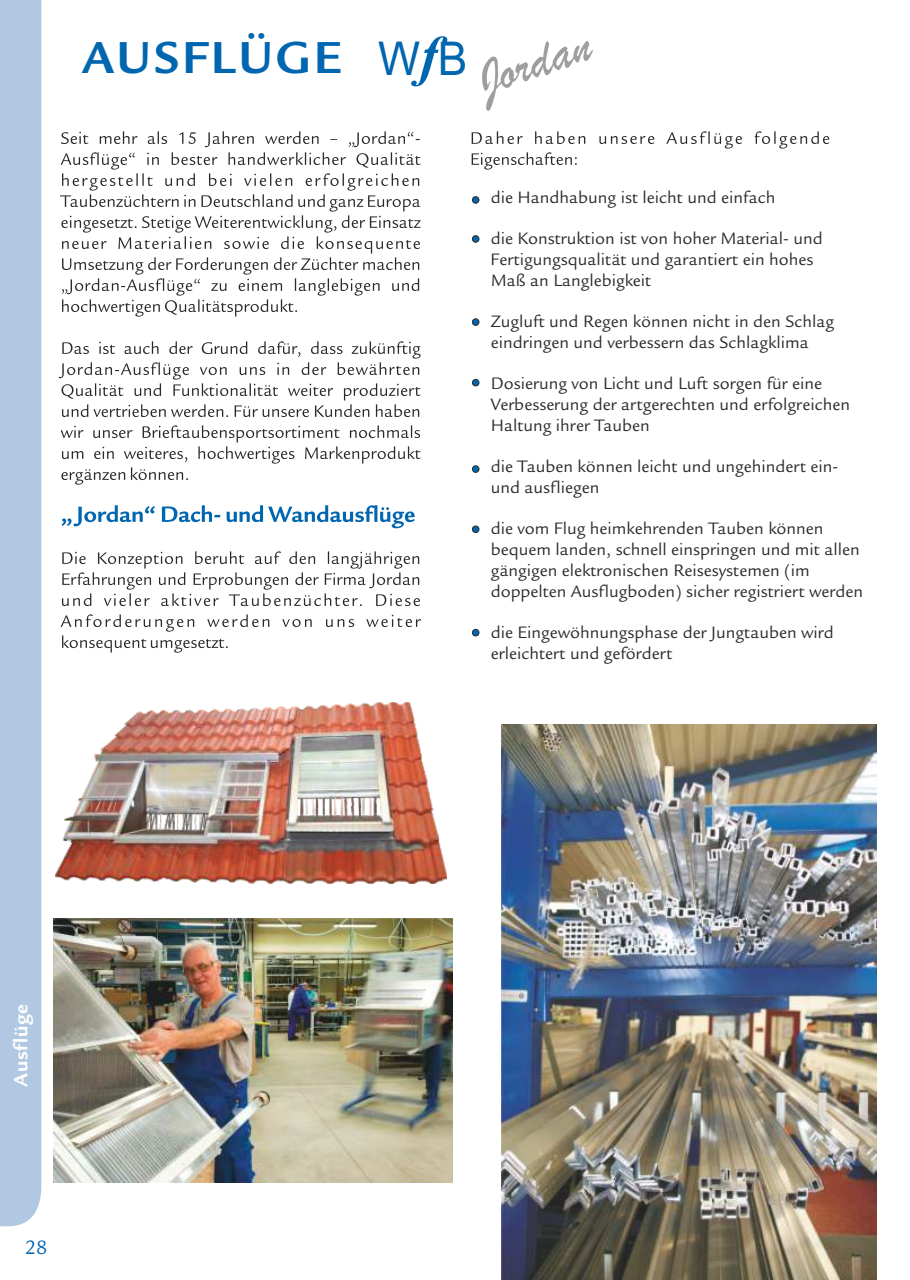
<style>
.page{position:relative;width:910px;height:1280px;background:#fff}
.page>*{position:absolute;margin:0;border:0;box-sizing:border-box;transform-origin:0 0}
.t1{font:italic 700 56.1px "Times New Roman";color:#0066b0;scale:.96 1}
.t2{font:53.85px "Brush Script";color:#9d9e9e}
.t3{font:700 48.75px "Legacy Sans";letter-spacing:.055em;color:#0066b0}
.t4{font:700 21px "Legacy Sans";letter-spacing:.025em;color:#fefefe}
.t5{font:21px "Legacy Sans";color:#0066b0}
.t6{font:18px/20.7px "Legacy Sans";color:#2b2a29}
.s1{font-family:"Arial";font-weight:400;font-size:46.65px}
.s2{font-family:"Arial";font-weight:400;font-style:normal;font-size:46.65px}
</style>
<div class="page">
<svg style="left:472px;top:131px;width:357px;height:39px"></svg>
<svg style="left:59px;top:131px;width:362px;height:501px"></svg>
<img style="left:56px;top:702px;width:391px;height:182px">
<img style="left:501px;top:725px;width:375px;height:555px">
<div style="left:0;top:0;width:41px;height:1226px;background:#b1c8e2"></div>
<img style="left:54px;top:918px;width:398px;height:264px">
<h3 class="t3" style="left:82px;top:38px;width:340px">AUSFLÜGE <span class="s1">W</span></h3>
<h2 class="t2" style="left:474px;top:65px;width:118px;rotate:-19deg">Jordan</h2>
<h1 class="t1" style="left:420px;top:36px;width:51px">f<span class="s2">B</span></h1>
<p class="t6" style="left:491px;top:188px;width:286px">die Handhabung ist leicht und einfach</p>
<p class="t6" style="left:491px;top:230px;width:334px">die Konstruktion ist von hoher Material- und<br>Fertigungsqualität und garantiert ein hohes<br>Maß an Langlebigkeit</p>
<p class="t6" style="left:491px;top:313px;width:345px">Zugluft und Regen können nicht in den Schlag eindringen und verbessern das Schlagklima</p>
<p class="t6" style="left:491px;top:375px;width:361px">Dosierung von Licht und Luft sorgen für eine<br>Verbesserung der artgerechten und erfolgreichen<br>Haltung ihrer Tauben</p>
<p class="t6" style="left:491px;top:458px;width:349px">die Tauben können leicht und ungehindert ein&shy;und ausfliegen</p>
<p class="t6" style="left:491px;top:520px;width:374px">die vom Flug heimkehrenden Tauben können bequem landen, schnell einspringen und mit allen gängigen elektronischen Reisesystemen (im doppelten Ausflugboden) sicher registriert werden</p>
<p class="t6" style="left:491px;top:623px;width:345px">die Eingewöhnungsphase der Jungtauben wird erleichtert und gefördert</p>
<p class="t4" style="left:12px;top:1087px;width:84px;rotate:-90deg">Ausflüge</p>
<p class="t5" style="left:25px;top:1239px;width:24px">28</p>
</div>
